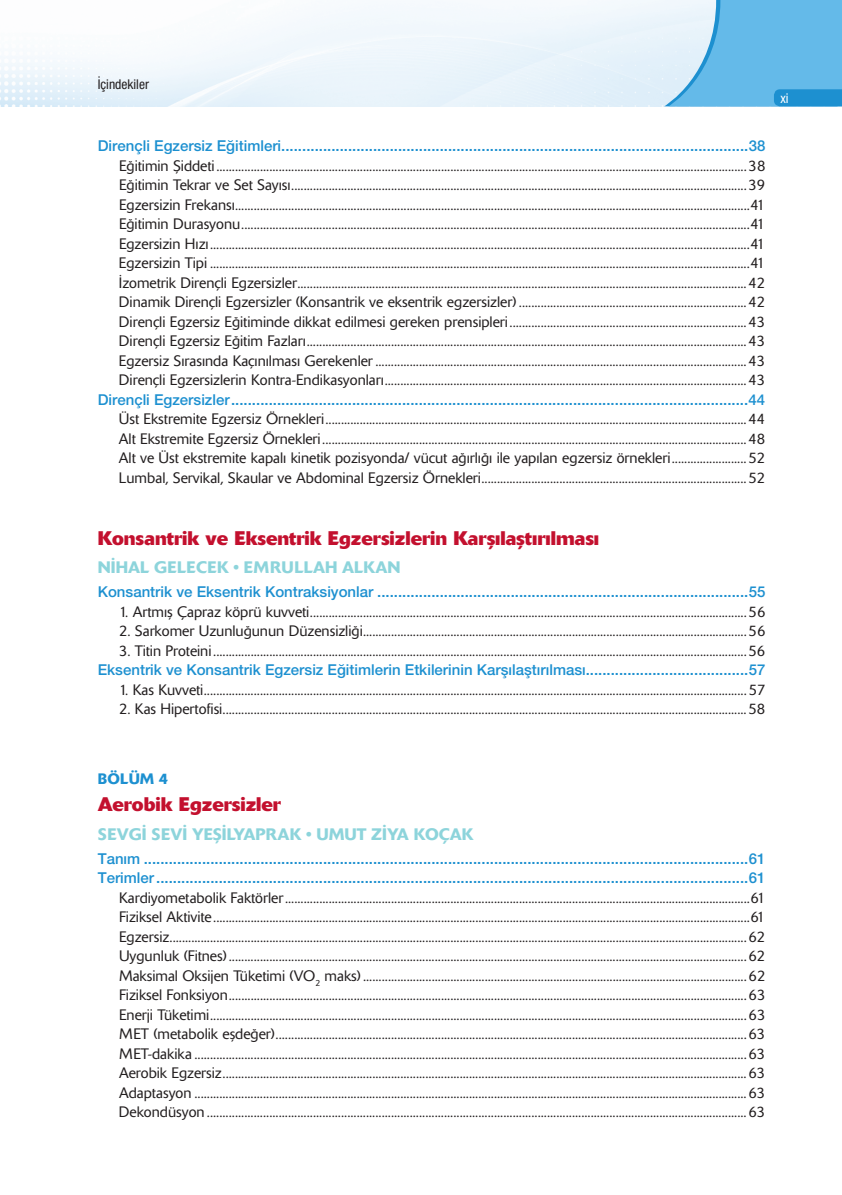
<style>
.page{position:relative;width:842px;height:1195px;background:#fff}
.page>*{position:absolute;margin:0;border:0;box-sizing:border-box;transform-origin:0 0}
.t1{font:700 19.5px "Delta";color:#c3102e}
.t2{font:500 16.5px "Delta";color:#8dd4db}
.t3{font:300 15px/19.5px "Delta";color:#231f20;text-align:justify}
.t4{font:500 15px/19.5px "Helvetica Neu";color:#1d90d0}
.t5{font:500 15px "Delta";letter-spacing:.01em;color:#1d90d0}
.t6{font:13.5px "Helvetica 57 Cn";color:#231f20}
.t7{font:13.5px "Helvetica 57 Cn";color:#fff}
</style>
<div class="page">
<svg style="left:664px;top:0;width:178px;height:106px;background:#79c2ea"></svg>
<p class="t6" style="left:98px;top:77px;width:53px">İçindekiler</p>
<p class="t4" style="left:98px;top:136px;width:669px">Dirençli Egzersiz Eğitimleri................................................................................................................38</p>
<p class="t3" style="left:119px;top:156px;width:648px">Eğitimin Şiddeti ..........................................................................................................................................................................38<br>Eğitimin Tekrar ve Set Sayısı..................................................................................................................................................39<br>Egzersizin Frekansı.....................................................................................................................................................................41<br>Eğitimin Durasyonu...................................................................................................................................................................41<br>Egzersizin Hızı.............................................................................................................................................................................41<br>Egzersizin Tipi .............................................................................................................................................................................41<br>İzometrik Dirençli Egzersizler................................................................................................................................................42<br>Dinamik Dirençli Egzersizler (Konsantrik ve eksentrik egzersizler) .........................................................................42<br>Dirençli Egzersiz Eğitiminde dikkat edilmesi gereken prensipleri............................................................................43<br>Dirençli Egzersiz Eğitim Fazları.............................................................................................................................................43<br>Egzersiz Sırasında Kaçınılması Gerekenler .......................................................................................................................43<br>Dirençli Egzersizlerin Kontra-Endikasyonları....................................................................................................................43</p>
<p class="t4" style="left:98px;top:389px;width:669px">Dirençli Egzersizler............................................................................................................................44</p>
<p class="t3" style="left:119px;top:409px;width:648px">Üst Ekstremite Egzersiz Örnekleri.......................................................................................................................................44<br>Alt Ekstremite Egzersiz Örnekleri........................................................................................................................................48<br>Alt ve Üst ekstremite kapalı kinetik pozisyonda/ vücut ağırlığı ile yapılan egzersiz örnekleri........................52<br>Lumbal, Servikal, Skaular ve Abdominal Egzersiz Örnekleri.....................................................................................52</p>
<p class="t7" style="left:780px;top:90px;width:10px">xi</p>
<h1 class="t1" style="left:98px;top:526px;width:503px">Konsantrik ve Eksentrik Egzersizlerin Karşılaştırılması</h1>
<p class="t2" style="left:98px;top:557px;width:304px">NİHAL GELECEK • EMRULLAH ALKAN</p>
<p class="t4" style="left:98px;top:582px;width:669px">Konsantrik ve Eksentrik Kontraksiyonlar .........................................................................................55</p>
<p class="t3" style="left:119px;top:602px;width:648px">1. Artmış Çapraz köprü kuvveti............................................................................................................................................56</p>
<p class="t3" style="left:119px;top:621px;width:648px">2. Sarkomer Uzunluğunun Düzensizliği...........................................................................................................................56</p>
<p class="t3" style="left:119px;top:641px;width:648px">3. Titin Proteini ...........................................................................................................................................................................56</p>
<p class="t4" style="left:98px;top:660px;width:669px">Eksentrik ve Konsantrik Egzersiz Eğitimlerin Etkilerinin Karşılaştırılması.......................................57</p>
<p class="t3" style="left:119px;top:680px;width:648px">1. Kas Kuvveti..............................................................................................................................................................................57</p>
<p class="t3" style="left:119px;top:699px;width:648px">2. Kas Hipertofisi........................................................................................................................................................................58</p>
<p class="t5" style="left:98px;top:769px;width:72px">BÖLÜM 4</p>
<h1 class="t1" style="left:98px;top:792px;width:185px">Aerobik Egzersizler</h1>
<p class="t2" style="left:98px;top:824px;width:377px">SEVGI SEVI YEŞİLYAPRAK • UMUT ZIYA KOÇAK</p>
<p class="t4" style="left:98px;top:848px;width:669px">Tanım .................................................................................................................................................61<br>Terimler..............................................................................................................................................61</p>
<p class="t3" style="left:119px;top:888px;width:648px">Kardiyometabolik Faktörler.....................................................................................................................................................61<br>Fiziksel Aktivite............................................................................................................................................................................61<br>Egzersiz.........................................................................................................................................................................................62<br>Uygunluk (Fitnes)......................................................................................................................................................................62<br>Maksimal Oksijen Tüketimi (VO<sub>2</sub> maks) ...........................................................................................................................62<br>Fiziksel Fonksiyon......................................................................................................................................................................63<br>Enerji Tüketimi............................................................................................................................................................................63<br>MET (metabolik eşdeğer).......................................................................................................................................................63<br>MET-dakika .................................................................................................................................................................................63<br>Aerobik Egzersiz........................................................................................................................................................................63<br>Adaptasyon .................................................................................................................................................................................63<br>Dekondüsyon .............................................................................................................................................................................63</p>
</div>
